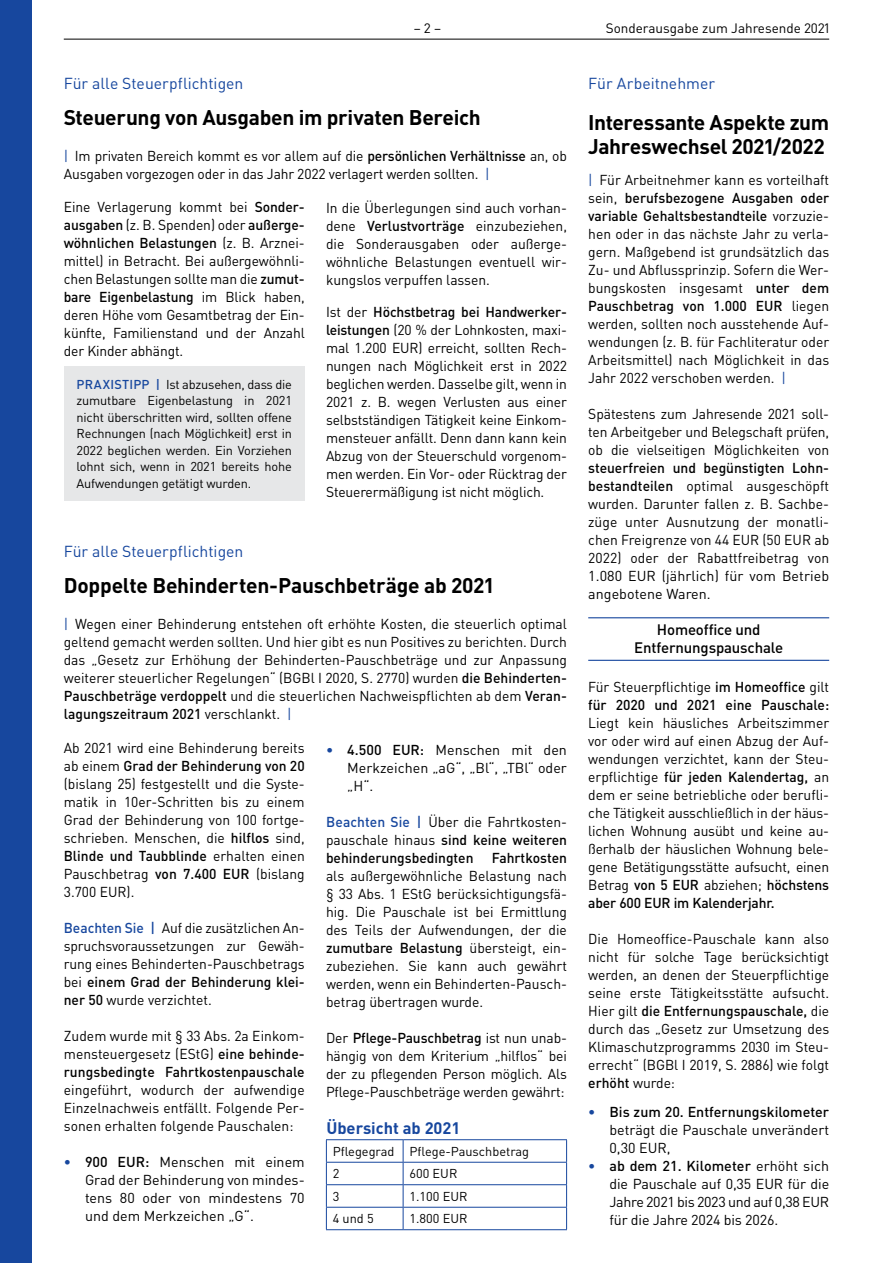
<style>
.page{position:relative;width:893px;height:1263px;background:#fff}
.page>*{position:absolute;margin:0;border:0;box-sizing:border-box;transform-origin:0 0}
.t1{font:700 21px/24px "DIN Pro";letter-spacing:-.015em;color:#000}
.t2{font:700 16.5px "DIN Pro";color:#17479e}
.t3{font:15.75px "DIN Pro";color:#17479e}
.t4{font:500 15px/18px "DIN Pro";letter-spacing:-.01em;color:#000;text-align:center}
.t5{font:14.25px/18px "DIN Pro";color:#000;text-align:justify}
.t6{font:500 14.25px/18px "DIN Pro";color:#000;text-align:justify}
.t7{font:13.5px "DIN Pro";color:#000}
.t8{font:12.75px/16.5px "DIN Pro";letter-spacing:-.015em;color:#000;text-align:justify}
.s1{color:#17479e}
.s2{font-weight:500}
.s3{font-weight:500;color:#17479e}
.s4{font-weight:400}
</style>
<div class="page">
<hr style="left:64px;top:39px;width:765px;height:1px;background:#000">
<div style="left:64px;top:366px;width:241px;height:134px;background:#e6e7e8"></div>
<hr style="left:326px;top:1139px;width:77px;height:1px;background:#17479e">
<hr style="left:403px;top:1139px;width:164px;height:1px;background:#17479e">
<svg style="left:326px;top:1140px;width:241px;height:90px"></svg>
<hr style="left:403px;top:1229px;width:164px;height:1px;background:#17479e">
<hr style="left:588px;top:617px;width:241px;height:1px;background:#17479e">
<hr style="left:588px;top:660px;width:241px;height:1px;background:#17479e">
<div style="left:0;top:0;width:32px;height:1263px;background:#17479e"></div>
<p class="t7" style="left:414px;top:19px;width:29px">– 2 –</p>
<p class="t7" style="left:606px;top:19px;width:225px">Sonderausgabe zum Jahresende 2021</p>
<p class="t3" style="left:64px;top:73px;width:181px">Für alle Steuerpflichtigen</p>
<h1 class="t1" style="left:64px;top:105px;width:418px">Steuerung von Ausgaben im privaten Bereich</h1>
<p class="t5" style="left:64px;top:147px;width:505px"><span class="s1">|</span> Im privaten Bereich kommt es vor allem auf die <span class="s2">persönlichen Verhältnisse</span> an, ob<br>Ausgaben vorgezogen oder in das Jahr 2022 verlagert werden sollten. <span class="s1">|</span></p>
<p class="t5" style="left:64px;top:197px;width:242px">Eine Verlagerung kommt bei <span class="s2">Sonder&shy;ausgaben</span> (z. B. Spenden) oder <span class="s2">außerge&shy;wöhnlichen Belastungen</span> (z. B. Arznei&shy;mittel) in Betracht. Bei außergewöhnli&shy;chen Belastungen sollte man die <span class="s2">zumut&shy;bare Eigenbelastung</span> im Blick haben, deren Höhe vom Gesamtbetrag der Ein&shy;künfte, Familienstand und der Anzahl der Kinder abhängt.</p>
<p class="t8" style="left:77px;top:375px;width:217px"><span class="s3">PRAXISTIPP |</span> Ist abzusehen, dass die zumutbare Eigenbelastung in 2021 nicht überschritten wird, sollten offene Rechnungen (nach Möglichkeit) erst in 2022 beglichen werden. Ein Vorziehen lohnt sich, wenn in 2021 bereits hohe Aufwendungen getätigt wurden.</p>
<p class="t5" style="left:326px;top:198px;width:242px">In die Überlegungen sind auch vorhan&shy;dene <span class="s2">Verlustvorträge</span> einzubeziehen, die Sonderausgaben oder außerge&shy;wöhnliche Belastungen eventuell wir&shy;kungslos verpuffen lassen.</p>
<p class="t5" style="left:326px;top:302px;width:242px">Ist der <span class="s2">Höchstbetrag bei Handwerker&shy;leistungen</span> (20 % der Lohnkosten, maxi&shy;mal 1.200 EUR) erreicht, sollten Rech&shy;nungen nach Möglichkeit erst in 2022 beglichen werden. Dasselbe gilt, wenn in 2021 z. B. wegen Verlusten aus einer selbstständigen Tätigkeit keine Einkom&shy;mensteuer anfällt. Denn dann kann kein Abzug von der Steuerschuld vorgenom&shy;men werden. Ein Vor- oder Rücktrag der Steuerermäßigung ist nicht möglich.</p>
<p class="t3" style="left:64px;top:541px;width:181px">Für alle Steuerpflichtigen</p>
<h1 class="t1" style="left:64px;top:573px;width:431px">Doppelte Behinderten-Pauschbeträge ab 2021</h1>
<p class="t5" style="left:64px;top:615px;width:505px"><span class="s1">|</span> Wegen einer Behinderung entstehen oft erhöhte Kosten, die steuerlich optimal geltend gemacht werden sollten. Und hier gibt es nun Positives zu berichten. Durch das „Gesetz zur Erhöhung der Behinderten-Pauschbeträge und zur Anpassung weiterer steuerlicher Regelungen“ (BGBl I 2020, S. 2770) wurden <span class="s2">die Behinderten-Pauschbeträge verdoppelt</span> und die steuerlichen Nachweispflichten ab dem <span class="s2">Veran&shy;lagungszeitraum 2021</span> verschlankt. <span class="s1">|</span></p>
<p class="t5" style="left:64px;top:738px;width:242px">Ab 2021 wird eine Behinderung bereits ab einem <span class="s2">Grad der Behinderung von 20 </span>(bislang 25) festgestellt und die Syste&shy;matik in 10er-Schritten bis zu einem Grad der Behinderung von 100 fortge&shy;schrieben. Menschen, die <span class="s2">hilflos</span> sind, <span class="s2">Blinde und Taubblinde</span> erhalten einen Pauschbetrag <span class="s2">von 7.400 EUR</span> (bislang 3.700 EUR).</p>
<p class="t5" style="left:64px;top:918px;width:242px"><span class="s3">Beachten Sie |</span> Auf die zusätzlichen An&shy;spruchsvoraussetzungen zur Gewäh&shy;rung eines Behinderten-Pauschbetrags bei <span class="s2">einem Grad der Behinderung klei&shy;ner 50</span> wurde verzichtet.</p>
<p class="t5" style="left:64px;top:1026px;width:242px">Zudem wurde mit § 33 Abs. 2a Einkom&shy;mensteuergesetz (EStG) <span class="s2">eine behinde&shy;rungsbedingte Fahrtkostenpauschale</span></p>
<p class="t5" style="left:64px;top:1080px;width:242px">eingeführt, wodurch der aufwendige Einzelnachweis entfällt. Folgende Per&shy;sonen erhalten folgende Pauschalen:</p>
<p class="t5" style="left:85px;top:1152px;width:221px;text-indent:-21px"><span class="s3">•</span> <span class="s2">900 EUR:</span> Menschen mit einem Grad der Behinderung von mindes&shy;tens 80 oder von mindestens 70 und dem Merkzeichen „G“.</p>
<p class="t5" style="left:347px;top:740px;width:221px;text-indent:-21px"><span class="s3">•</span> <span class="s2">4.500 EUR:</span> Menschen mit den Merkzeichen „aG“, „Bl“, „TBl“ oder „H“.</p>
<p class="t6" style="left:326px;top:812px;width:242px"><span class="s1">Beachten Sie |</span> <span class="s4">Über die Fahrtkosten&shy;pauschale hinaus</span> sind keine weiteren behinderungsbedingten</p>
<p class="t6" style="left:492px;top:848px;width:77px">Fahrtkosten</p>
<p class="t5" style="left:326px;top:866px;width:242px">als außergewöhnliche Belastung nach § 33 Abs. 1 EStG berücksichtigungsfä&shy;hig. Die Pauschale ist bei Ermittlung des Teils der Aufwendungen, der die <span class="s2">zumutbare Belastung</span> übersteigt, ein&shy;zubeziehen. Sie kann auch gewährt werden, wenn ein Behinderten-Pausch&shy;betrag übertragen wurde.</p>
<p class="t5" style="left:326px;top:1028px;width:242px">Der <span class="s2">Pflege-Pauschbetrag</span> ist nun unab&shy;hängig von dem Kriterium „hilflos“ bei der zu pflegenden Person möglich. Als Pflege-Pauschbeträge werden gewährt:</p>
<p class="t2" style="left:326px;top:1116px;width:136px">Übersicht ab 2021</p>
<p class="t8" style="left:333px;top:1139px;width:198px;line-height:22.5px">Pflegegrad Pflege-Pauschbetrag<br>2</p>
<p class="t8" style="left:409px;top:1165px;width:49px">600 EUR</p>
<p class="t8" style="left:333px;top:1187px;width:8px">3</p>
<p class="t8" style="left:409px;top:1187px;width:59px">1.100 EUR</p>
<p class="t8" style="left:333px;top:1210px;width:42px">4 und 5</p>
<p class="t8" style="left:409px;top:1210px;width:59px">1.800 EUR</p>
<p class="t3" style="left:588px;top:73px;width:128px">Für Arbeitnehmer</p>
<h1 class="t1" style="left:588px;top:109px;width:242px">Interessante Aspekte zum<br>Jahreswechsel 2021/2022</h1>
<p class="t5" style="left:588px;top:171px;width:242px"><span class="s1">|</span> Für Arbeitnehmer kann es vorteilhaft sein, <span class="s2">berufsbezogene Ausgaben oder variable Gehaltsbestandteile</span> vorzuzie&shy;hen oder in das nächste Jahr zu verla&shy;gern. Maßgebend ist grundsätzlich das Zu- und Abflussprinzip. Sofern die Wer&shy;bungskosten insgesamt <span class="s2">unter dem Pauschbetrag von 1.000 EUR</span> liegen werden, sollten noch ausstehende Auf&shy;wendungen (z. B. für Fachliteratur oder Arbeitsmittel) nach Möglichkeit in das Jahr 2022 verschoben werden. <span class="s1">|</span></p>
<p class="t5" style="left:588px;top:405px;width:242px">Spätestens zum Jahresende 2021 soll&shy;ten Arbeitgeber und Belegschaft prüfen, ob die vielseitigen Möglichkeiten von</p>
<p class="t5" style="left:588px;top:459px;width:242px"><span class="s2">steuerfreien und begünstigten Lohn&shy;bestandteilen</span> optimal ausgeschöpft wurden. Darunter fallen z. B. Sachbe&shy;züge unter Ausnutzung der monatli&shy;chen Freigrenze von 44 EUR (50 EUR ab 2022) oder der Rabattfreibetrag von 1.080 EUR (jährlich) für vom Betrieb angebotene Waren.</p>
<p class="t4" style="left:634px;top:620px;width:150px">Homeoffice und<br>Entfernungspauschale</p>
<p class="t6" style="left:588px;top:678px;width:242px"><span class="s4">Für Steuerpflichtige</span> im Homeoffice <span class="s4">gilt </span>für 2020 und 2021 eine Pauschale:</p>
<p class="t5" style="left:588px;top:714px;width:242px">Liegt kein häusliches Arbeitszimmer vor oder wird auf einen Abzug der Auf&shy;wendungen verzichtet, kann der Steu&shy;erpflichtige <span class="s2">für jeden Kalendertag,</span> an dem er seine betriebliche oder berufli&shy;che Tätigkeit ausschließlich in der häus&shy;lichen Wohnung ausübt und keine au&shy;ßerhalb der häuslichen Wohnung bele&shy;gene Betätigungsstätte aufsucht, einen Betrag <span class="s2">von 5 EUR</span> abziehen; <span class="s2">höchstens aber 600 EUR im Kalenderjahr.</span></p>
<p class="t5" style="left:588px;top:930px;width:242px">Die Homeoffice-Pauschale kann also nicht für solche Tage berücksichtigt werden, an denen der Steuerpflichtige seine erste Tätigkeitsstätte aufsucht.<br>Hier gilt <span class="s2">die Entfernungspauschale,</span> die durch das „Gesetz zur Umsetzung des Klimaschutzprogramms 2030 im Steu&shy;errecht“ (BGBl I 2019, S. 2886) wie folgt <span class="s2">erhöht</span> wurde:</p>
<p class="t5" style="left:609px;top:1102px;width:221px;text-indent:-21px"><span class="s3">•</span> <span class="s2">Bis zum 20. Entfernungskilometer </span>beträgt die Pauschale unverändert 0,30 EUR,</p>
<p class="t5" style="left:609px;top:1156px;width:221px;text-indent:-21px"><span class="s3">•</span> <span class="s2">ab dem 21. Kilometer</span> erhöht sich die Pauschale auf 0,35 EUR für die Jahre 2021 bis 2023 und auf 0,38 EUR für die Jahre 2024 bis 2026.</p>
</div>
